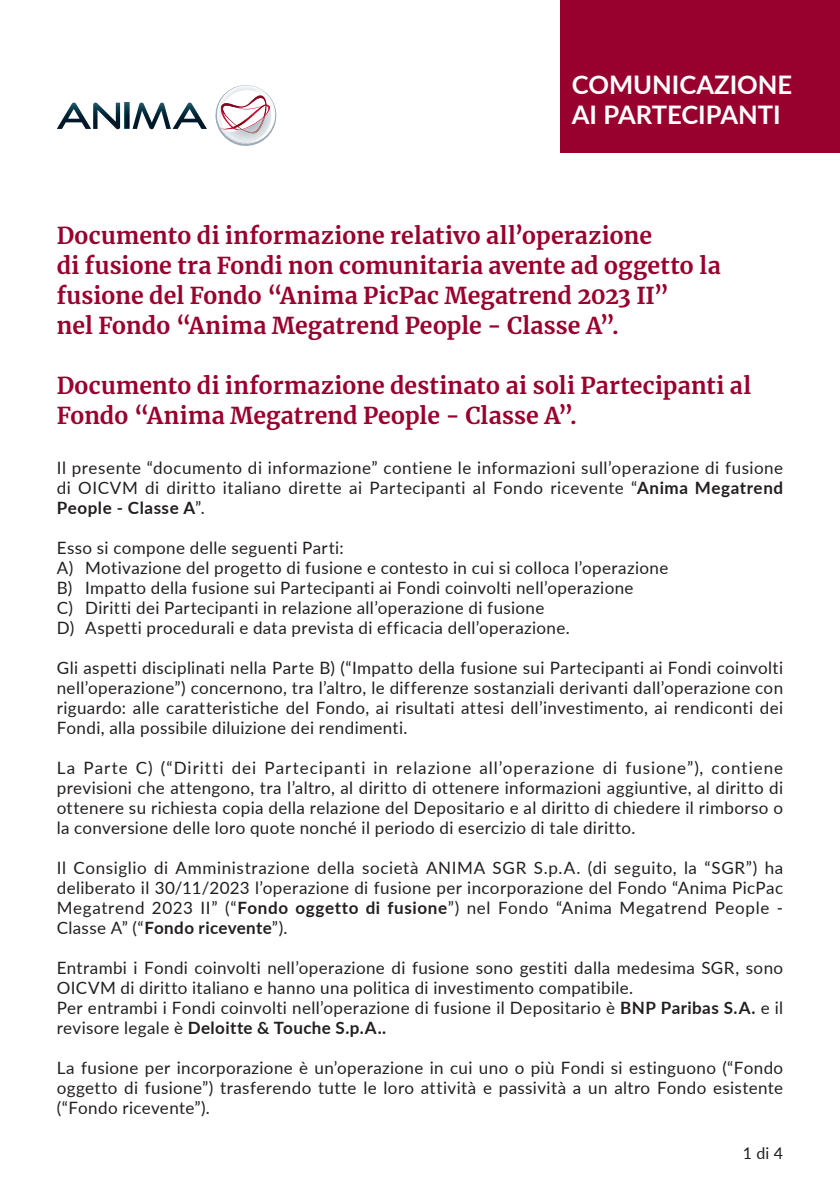
<style>
.page{position:relative;width:840px;height:1191px;background:#fff}
.page>*{position:absolute;margin:0;border:0;box-sizing:border-box;transform-origin:0 0}
.t1{font:700 25.6px/29.8px "Lato";color:#fff}
.t2{font:700 23px/30px "Merriweather";letter-spacing:.005em;color:#98012d}
.t3{font:17px/20px "Lato";letter-spacing:.025em;color:#231f20;text-align:justify}
.t4{font:16px "Lato";color:#231f20}
.s1{font-weight:700}
</style>
<div class="page">
<div style="left:560px;top:0;width:279px;height:153px;background:#98012d"></div>
<img style="left:57px;top:103px;width:34px;height:26px">
<img style="left:93px;top:103px;width:27px;height:26px">
<img style="left:125px;top:103px;width:4px;height:26px">
<img style="left:132px;top:103px;width:75px;height:26px">
<svg style="left:215px;top:85px;width:61px;height:61px"></svg>
<h1 class="t1" style="left:571px;top:69px;width:222px">COMUNICAZIONE<br>AI PARTECIPANTI</h1>
<h2 class="t2" style="left:57px;top:220px;width:665px">Documento di informazione relativo all’operazione<br>di fusione tra Fondi non comunitaria avente ad oggetto la fusione del Fondo “Anima PicPac Megatrend 2023 II”<br>nel Fondo “Anima Megatrend People - Classe A”.</h2>
<h2 class="t2" style="left:57px;top:370px;width:695px">Documento di informazione destinato ai soli Partecipanti al<br>Fondo “Anima Megatrend People - Classe A”.</h2>
<p class="t3" style="left:57px;top:457px;width:727px">Il presente “documento di informazione” contiene le informazioni sull’operazione di fusione di OICVM di diritto italiano dirette ai Partecipanti al Fondo ricevente “<span class="s1">Anima Megatrend People - Classe A</span>”.</p>
<p class="t3" style="left:57px;top:537px;width:612px;text-align:left">Esso si compone delle seguenti Parti:<br>A) Motivazione del progetto di fusione e contesto in cui si colloca l’operazione B) Impatto della fusione sui Partecipanti ai Fondi coinvolti nell’operazione<br>C) Diritti dei Partecipanti in relazione all’operazione di fusione<br>D) Aspetti procedurali e data prevista di efficacia dell’operazione.</p>
<p class="t3" style="left:57px;top:657px;width:727px">Gli aspetti disciplinati nella Parte B) (“Impatto della fusione sui Partecipanti ai Fondi coinvolti nell’operazione”) concernono, tra l’altro, le differenze sostanziali derivanti dall’operazione con riguardo: alle caratteristiche del Fondo, ai risultati attesi dell’investimento, ai rendiconti dei Fondi, alla possibile diluizione dei rendimenti.</p>
<p class="t3" style="left:57px;top:757px;width:727px">La Parte C) (“Diritti dei Partecipanti in relazione all’operazione di fusione”), contiene previsioni che attengono, tra l’altro, al diritto di ottenere informazioni aggiuntive, al diritto di ottenere su richiesta copia della relazione del Depositario e al diritto di chiedere il rimborso o la conversione delle loro quote nonché il periodo di esercizio di tale diritto.</p>
<p class="t3" style="left:57px;top:857px;width:727px">Il Consiglio di Amministrazione della società ANIMA SGR S.p.A. (di seguito, la “SGR”) ha deliberato il 30/11/2023 l’operazione di fusione per incorporazione del Fondo “Anima PicPac Megatrend 2023 II” (“<span class="s1">Fondo oggetto di fusione</span>”) nel Fondo “Anima Megatrend People - Classe A” (“<span class="s1">Fondo ricevente</span>”).</p>
<p class="t3" style="left:57px;top:957px;width:727px;text-align:left">Entrambi i Fondi coinvolti nell’operazione di fusione sono gestiti dalla medesima SGR, sono OICVM di diritto italiano e hanno una politica di investimento compatibile.<br>Per entrambi i Fondi coinvolti nell’operazione di fusione il Depositario è <span class="s1">BNP Paribas S.A.</span> e il revisore legale è <span class="s1">Deloitte &amp; Touche S.p.A..</span></p>
<p class="t3" style="left:57px;top:1057px;width:727px">La fusione per incorporazione è un’operazione in cui uno o più Fondi si estinguono (“Fondo oggetto di fusione”) trasferendo tutte le loro attività e passività a un altro Fondo esistente (“Fondo ricevente”).</p>
<p class="t4" style="left:742px;top:1141px;width:42px">1 di 4</p>
</div>
